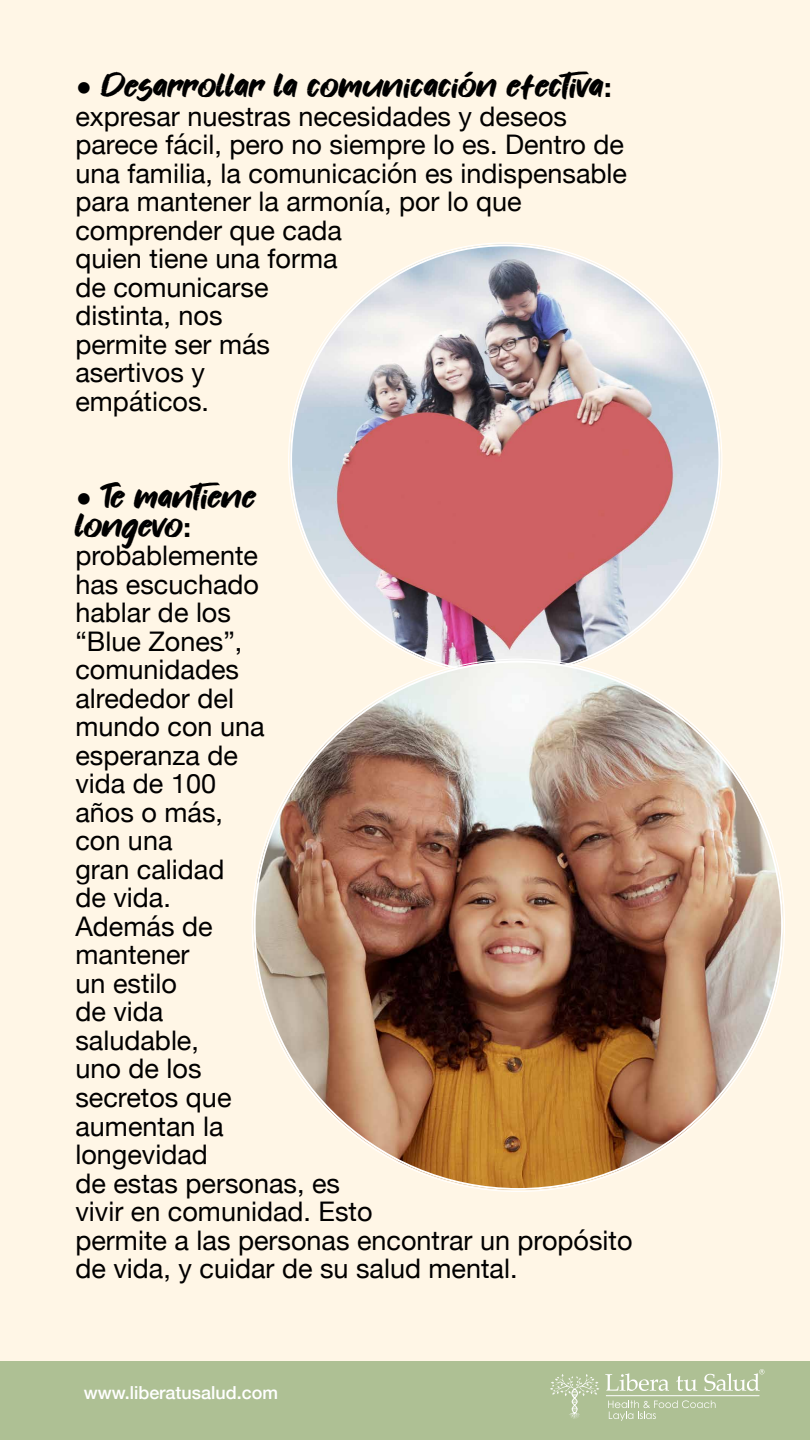
<style>
.page{position:relative;width:810px;height:1440px;background:#fff}
.page>*{position:absolute;margin:0;border:0;box-sizing:border-box;transform-origin:0 0}
.t1{font:33.75px/28.5px "Fonters";color:#000}
.t2{font:27px/28.5px "Helvetica Neue";color:#000}
.t3{font:500 17.92px "Helvetica Neue";color:#fff}
.s1{font-family:"Helvetica Neue";font-weight:700;font-size:27px}
</style>
<div class="page">
<div style="left:0;top:1361px;width:810px;height:79px;background:#aec094"></div>
<svg style="left:608px;top:1400px;width:108px;height:21px"></svg>
<svg style="left:605px;top:1373px;width:64px;height:18px"></svg>
<svg style="left:676px;top:1376px;width:21px;height:15px"></svg>
<svg style="left:550px;top:1374px;width:49px;height:45px"></svg>
<hr style="left:606px;top:1395px;width:153px;height:1px;background:#fff">
<svg style="left:704px;top:1369px;width:60px;height:22px"></svg>
<div style="left:0;top:0;width:810px;height:1360px;background:#fff6e6"></div>
<img style="left:290px;top:244px;width:430px;height:431px;border-radius:215px">
<img style="left:254px;top:661px;width:529px;height:529px;border-radius:265px">
<p class="t1" style="left:75px;top:73px;width:538px"><span class="s1">●</span> Desarrollar la comunicación efectiva<span class="s1">:</span></p>
<p class="t2" style="left:75px;top:103px;width:553px">expresar nuestras necesidades y deseos parece fácil, pero no siempre lo es. Dentro de una familia, la comunicación es indispensable para mantener la armonía, por lo que comprender que cada<br>quien tiene una forma<br>de comunicarse<br>distinta, nos<br>permite ser más<br>asertivos y<br>empáticos.</p>
<p class="t1" style="left:75px;top:484px;width:182px"><span class="s1">●</span> Te mantiene longevo<span class="s1">:</span></p>
<p class="t2" style="left:75px;top:543px;width:559px">probablemente<br>has escuchado<br>hablar de los<br>“Blue Zones”,<br>comunidades<br>alrededor del<br>mundo con una<br>esperanza de<br>vida de 100<br>años o más,<br>con una<br>gran calidad<br>de vida.<br>Además de<br>mantener<br>un estilo<br>de vida<br>saludable,<br>uno de los<br>secretos que<br>aumentan la<br>longevidad<br>de estas personas, es<br>vivir en comunidad. Esto<br>permite a las personas encontrar un propósito de vida, y cuidar de su salud mental.</p>
<p class="t3" style="left:84px;top:1378px;width:196px">www.liberatusalud.com</p>
</div>
